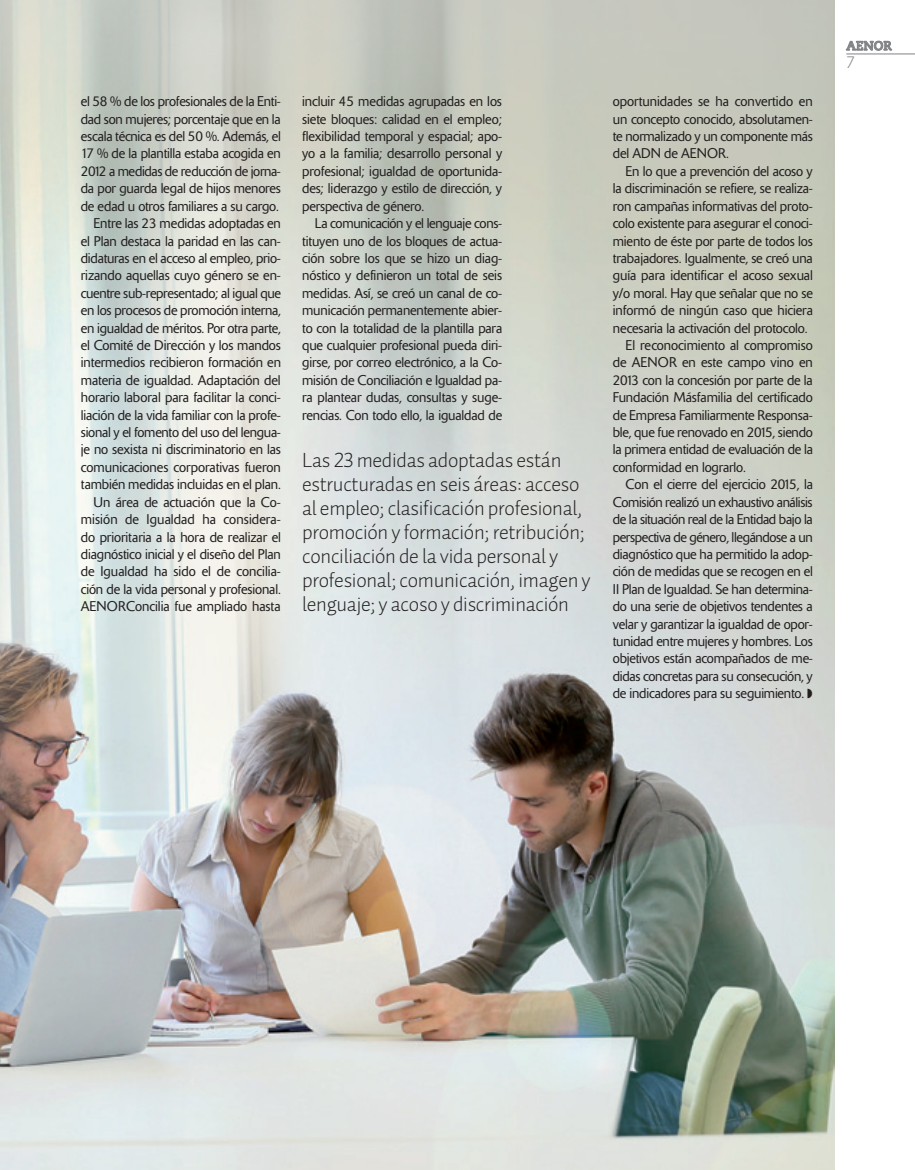
<style>
.page{position:relative;width:915px;height:1170px;background:#fff}
.page>*{position:absolute;margin:0;border:0;box-sizing:border-box;transform-origin:0 0}
._05_SUMARIO_TEMAS{font:21px/24px "Auto 1 Light LF";letter-spacing:-.015em;color:#231f20}
.t1{font:300 16.5px "Caecilia LT Std";color:#808285}
._04_TEXTO_CORRIDO{font:300 13.95px/17.4px "Delta";letter-spacing:-.01em;color:#231f20;text-align:justify}
.t2{font:700 12.75px "Caecilia LT Std";color:#808285}
</style>
<div class="page">
<img style="left:0;top:506px;width:833px;height:663px">
<svg style="left:0;top:0;width:833px;height:506px"></svg>
<svg style="left:846px;top:41px;width:45px;height:10px"></svg>
<hr style="left:846px;top:54px;width:68px;height:1px;background:#808285">
<p class="_04_TEXTO_CORRIDO" style="left:81px;top:93px;width:201px">el 58 % de los profesionales de la Enti&shy;dad son mujeres; porcentaje que en la escala técnica es del 50 %. Además, el 17 % de la plantilla estaba acogida en 2012 a medidas de reducción de jorna&shy;da por guarda legal de hijos menores de edad u otros familiares a su cargo.</p>
<p class="_04_TEXTO_CORRIDO" style="left:81px;top:215px;width:202px;text-indent:13px">Entre las 23 medidas adoptadas en el Plan destaca la paridad en las can&shy;didaturas en el acceso al empleo, prio&shy;rizando aquellas cuyo género se en&shy;cuentre sub-representado; al igual que en los procesos de promoción interna, en igualdad de méritos. Por otra parte, el Comité de Dirección y los mandos intermedios recibieron formación en materia de igualdad. Adaptación del horario laboral para facilitar la conci&shy;liación de la vida familiar con la profe&shy;sional y el fomento del uso del lengua&shy;je no sexista ni discriminatorio en las comunicaciones corporativas fueron también medidas incluidas en el plan.</p>
<p class="_04_TEXTO_CORRIDO" style="left:81px;top:493px;width:201px;text-indent:13px">Un área de actuación que la Co&shy;misión de Igualdad ha considera&shy;do prioritaria a la hora de realizar el diagnóstico inicial y el diseño del Plan de Igualdad ha sido el de concilia&shy;ción de la vida personal y profesional.<br>AENORConcilia fue ampliado hasta</p>
<p class="_04_TEXTO_CORRIDO" style="left:302px;top:93px;width:201px">incluir 45 medidas agrupadas en los siete bloques: calidad en el empleo; flexibilidad temporal y espacial; apo&shy;yo a la familia; desarrollo personal y profesional; igualdad de oportunida&shy;des; liderazgo y estilo de dirección, y perspectiva de género.</p>
<p class="_04_TEXTO_CORRIDO" style="left:302px;top:215px;width:201px;text-indent:13px">La comunicación y el lenguaje cons&shy;tituyen uno de los bloques de actua&shy;ción sobre los que se hizo un diag&shy;nóstico y definieron un total de seis medidas. Así, se creó un canal de co&shy;municación permanentemente abier&shy;to con la totalidad de la plantilla para que cualquier profesional pueda diri&shy;girse, por correo electrónico, a la Co&shy;misión de Conciliación e Igualdad pa&shy;ra plantear dudas, consultas y suge&shy;rencias. Con todo ello, la igualdad de</p>
<p class="_05_SUMARIO_TEMAS" style="left:302px;top:447px;width:290px">Las 23 medidas adoptadas están estructuradas en seis áreas: acceso al empleo; clasificación profesional, promoción y formación; retribución; conciliación de la vida personal y profesional; comunicación, imagen y lenguaje; y acoso y discriminación</p>
<p class="_04_TEXTO_CORRIDO" style="left:612px;top:93px;width:201px">oportunidades se ha convertido en un concepto conocido, absolutamen&shy;te normalizado y un componente más del ADN de AENOR.</p>
<p class="_04_TEXTO_CORRIDO" style="left:612px;top:162px;width:201px;text-indent:13px">En lo que a prevención del acoso y la discriminación se refiere, se realiza&shy;ron campañas informativas del proto&shy;colo existente para asegurar el conoci&shy;miento de éste por parte de todos los trabajadores. Igualmente, se creó una guía para identificar el acoso sexual y/o moral. Hay que señalar que no se informó de ningún caso que hiciera necesaria la activación del protocolo.</p>
<p class="_04_TEXTO_CORRIDO" style="left:612px;top:336px;width:201px;text-indent:13px">El reconocimiento al compromiso de AENOR en este campo vino en 2013 con la concesión por parte de la Fundación Másfamilia del certificado de Empresa Familiarmente Responsa&shy;ble, que fue renovado en 2015, siendo la primera entidad de evaluación de la conformidad en lograrlo.</p>
<p class="_04_TEXTO_CORRIDO" style="left:612px;top:476px;width:201px;text-indent:13px">Con el cierre del ejercicio 2015, la Comisión realizó un exhaustivo análisis de la situación real de la Entidad bajo la perspectiva de género, llegándose a un diagnóstico que ha permitido la adop&shy;ción de medidas que se recogen en el II Plan de Igualdad. Se han determina&shy;do una serie de objetivos tendentes a velar y garantizar la igualdad de opor&shy;tunidad entre mujeres y hombres. Los objetivos están acompañados de me&shy;didas concretas para su consecución, y de indicadores para su seguimiento. ◗</p>
<p class="t2" style="left:846px;top:38px;width:47px">AENOR</p>
<p class="t1" style="left:846px;top:53px;width:11px">7</p>
</div>
